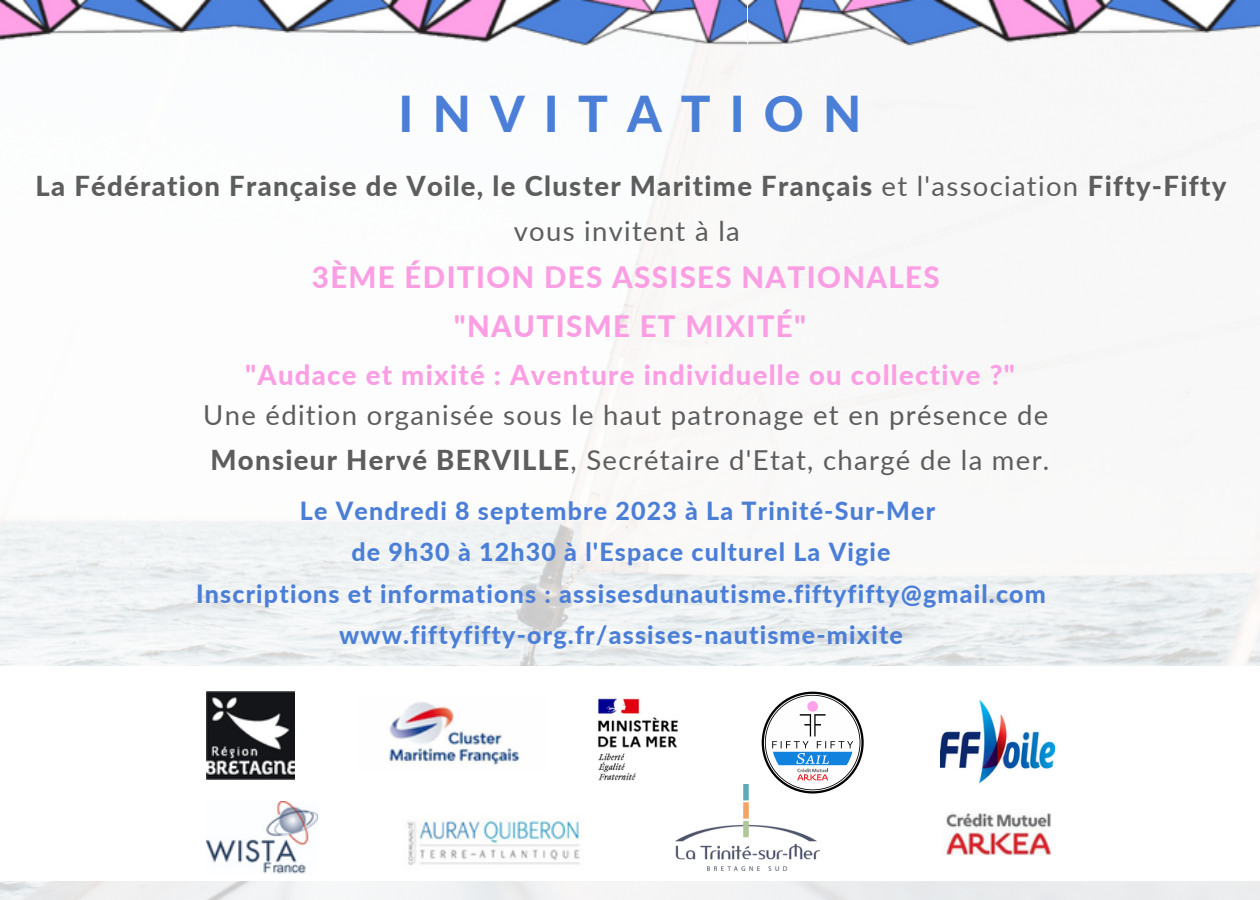
<style>
.page{position:relative;width:1260px;height:900px;background:#fff}
.page>*{position:absolute;margin:0;border:0;box-sizing:border-box;transform-origin:0 0}
.t1{font:800 49.5px "Lato";letter-spacing:.385em;color:#4b7fd7}
.t2{font:800 29.5px "Lato";letter-spacing:.045em;color:#fb9ee3}
.t3{font:27.5px "Lato";letter-spacing:.045em;color:#5d5d5d}
.t4{font:800 27.5px/45px "Lato";letter-spacing:.045em;color:#5d5d5d;text-align:center}
.t5{font:800 27.5px "Lato";letter-spacing:.045em;color:#fb9ee3}
.t6{font:800 25px "Lato";letter-spacing:.045em;color:#4b7fd7}
.s1{font-weight:400}
.s2{font-weight:800}
</style>
<div class="page">
<img style="left:748px;top:0;width:512px;height:120px">
<img style="left:0;top:0;width:747px;height:379px">
<img style="left:389px;top:702px;width:131px;height:64px">
<img style="left:407px;top:821px;width:173px;height:44px">
<img style="left:207px;top:802px;width:110px;height:72px">
<img style="left:941px;top:700px;width:114px;height:84px">
<img style="left:943px;top:813px;width:109px;height:43px">
<img style="left:207px;top:691px;width:88px;height:88px">
<img style="left:676px;top:785px;width:144px;height:86px">
<img style="left:598px;top:698px;width:93px;height:96px">
<svg style="left:762px;top:692px;width:102px;height:102px"></svg>
<p class="t1" style="left:399px;top:84px;width:464px">INVITATION</p>
<p class="t4" style="left:36px;top:163px;width:1192px">La Fédération Française de Voile, le Cluster Maritime Français <span class="s1">et l'association</span> Fifty-Fifty <span class="s1">vous invitent à la</span></p>
<p class="t2" style="left:312px;top:259px;width:629px">3ÈME ÉDITION DES ASSISES NATIONALES</p>
<p class="t2" style="left:454px;top:308px;width:354px">"NAUTISME ET MIXITÉ"</p>
<p class="t5" style="left:245px;top:358px;width:771px">"Audace et mixité : Aventure individuelle ou collective ?"</p>
<p class="t3" style="left:203px;top:398px;width:847px">Une édition organisée sous le haut patronage et en présence de</p>
<p class="t3" style="left:211px;top:443px;width:840px"><span class="s2">Monsieur Hervé BERVILLE</span>, Secrétaire d'Etat, chargé de la mer.</p>
<p class="t6" style="left:300px;top:495px;width:637px">Le Vendredi 8 septembre 2023 à La Trinité-Sur-Mer</p>
<p class="t6" style="left:351px;top:537px;width:541px">de 9h30 à 12h30 à l'Espace culturel La Vigie</p>
<p class="t6" style="left:196px;top:578px;width:851px">Inscriptions et informations : assisesdunautisme.fiftyfifty@gmail.com</p>
<p class="t6" style="left:339px;top:619px;width:566px">www.fiftyfifty-org.fr/assises-nautisme-mixite</p>
</div>
